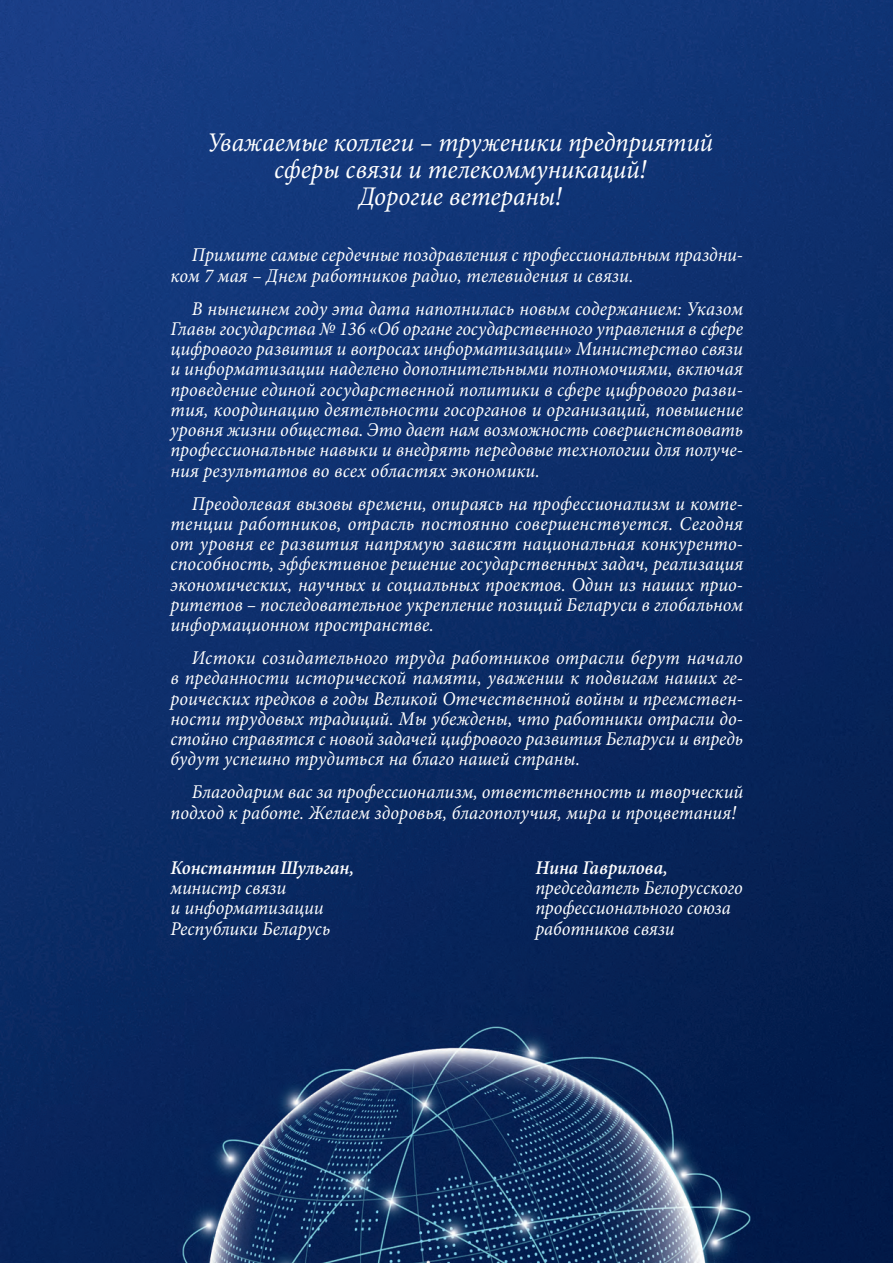
<style>
.page{position:relative;width:893px;height:1263px;background:#fff}
.page>*{position:absolute;margin:0;border:0;box-sizing:border-box;transform-origin:0 0}
._000_Text_OSNOV{font:italic 27px "Minion Pro";color:#fff;scale:.94 1}
._000_Text_OSNOV-2{font:italic 19.5px/20.2px "Minion Pro";letter-spacing:.005em;color:#fff;scale:.94 1}
._000_Text_OSNOV-3{font:italic 600 19.5px "Minion Pro";letter-spacing:-.005em;color:#fff;scale:.94 1}
</style>
<div class="page">
<img style="left:0;top:0;width:893px;height:1263px">
<p class="_000_Text_OSNOV" style="left:207px;top:124px;width:540px">Уважаемые коллеги – труженики предприятий</p>
<p class="_000_Text_OSNOV" style="left:274px;top:151px;width:397px">сферы связи и телекоммуникаций!</p>
<p class="_000_Text_OSNOV" style="left:359px;top:178px;width:218px">Дорогие ветераны!</p>
<p class="_000_Text_OSNOV-2" style="left:170px;top:245px;width:611px;text-indent:21px">Примите самые сердечные поздравления с профессиональным праздни&shy;ком 7 мая – Днем работников радио, телевидения и связи.</p>
<p class="_000_Text_OSNOV-2" style="left:170px;top:298px;width:611px;text-align:justify;text-indent:21px">В нынешнем году эта дата наполнилась новым содержанием: Указом Главы государства № 136 «Об органе государственного управления в сфере цифрового развития и вопросах информатизации» Министерство связи и информатизации наделено дополнительными полномочиями, включая проведение единой государственной политики в сфере цифрового разви&shy;тия, координацию деятельности госорганов и организаций, повышение уровня жизни общества. Это дает нам возможность совершенствовать профессиональные навыки и внедрять передовые технологии для получе&shy;ния результатов во всех областях экономики.</p>
<p class="_000_Text_OSNOV-2" style="left:170px;top:493px;width:611px;text-align:justify;text-indent:21px">Преодолевая вызовы времени, опираясь на профессионализм и компе&shy;тенции работников, отрасль постоянно совершенствуется. Сегодня от уровня ее развития напрямую зависят национальная конкуренто&shy;способность, эффективное решение государственных задач, реализация экономических, научных и социальных проектов. Один из наших прио&shy;ритетов – последовательное укрепление позиций Беларуси в глобальном информационном пространстве.</p>
<p class="_000_Text_OSNOV-2" style="left:170px;top:648px;width:611px;text-align:justify;text-indent:21px">Истоки созидательного труда работников отрасли берут начало в преданности исторической памяти, уважении к подвигам наших ге&shy;роических предков в годы Великой Отечественной войны и преемствен&shy;ности трудовых традиций. Мы убеждены, что работники отрасли до&shy;стойно справятся с новой задачей цифрового развития Беларуси и впредь будут успешно трудиться на благо нашей страны.</p>
<p class="_000_Text_OSNOV-2" style="left:170px;top:782px;width:611px;text-indent:21px">Благодарим вас за профессионализм, ответственность и творческий подход к работе. Желаем здоровья, благополучия, мира и процветания!</p>
<p class="_000_Text_OSNOV-3" style="left:170px;top:854px;width:197px">Константин Шульган,</p>
<p class="_000_Text_OSNOV-2" style="left:170px;top:878px;width:164px">министр связи<br>и информатизации</p>
<p class="_000_Text_OSNOV-2" style="left:170px;top:918px;width:172px">Республики Беларусь</p>
<p class="_000_Text_OSNOV-3" style="left:535px;top:854px;width:142px">Нина Гаврилова,</p>
<p class="_000_Text_OSNOV-2" style="left:535px;top:878px;width:222px">председатель Белорусского профессионального союза</p>
<p class="_000_Text_OSNOV-2" style="left:535px;top:918px;width:150px">работников связи</p>
</div>
